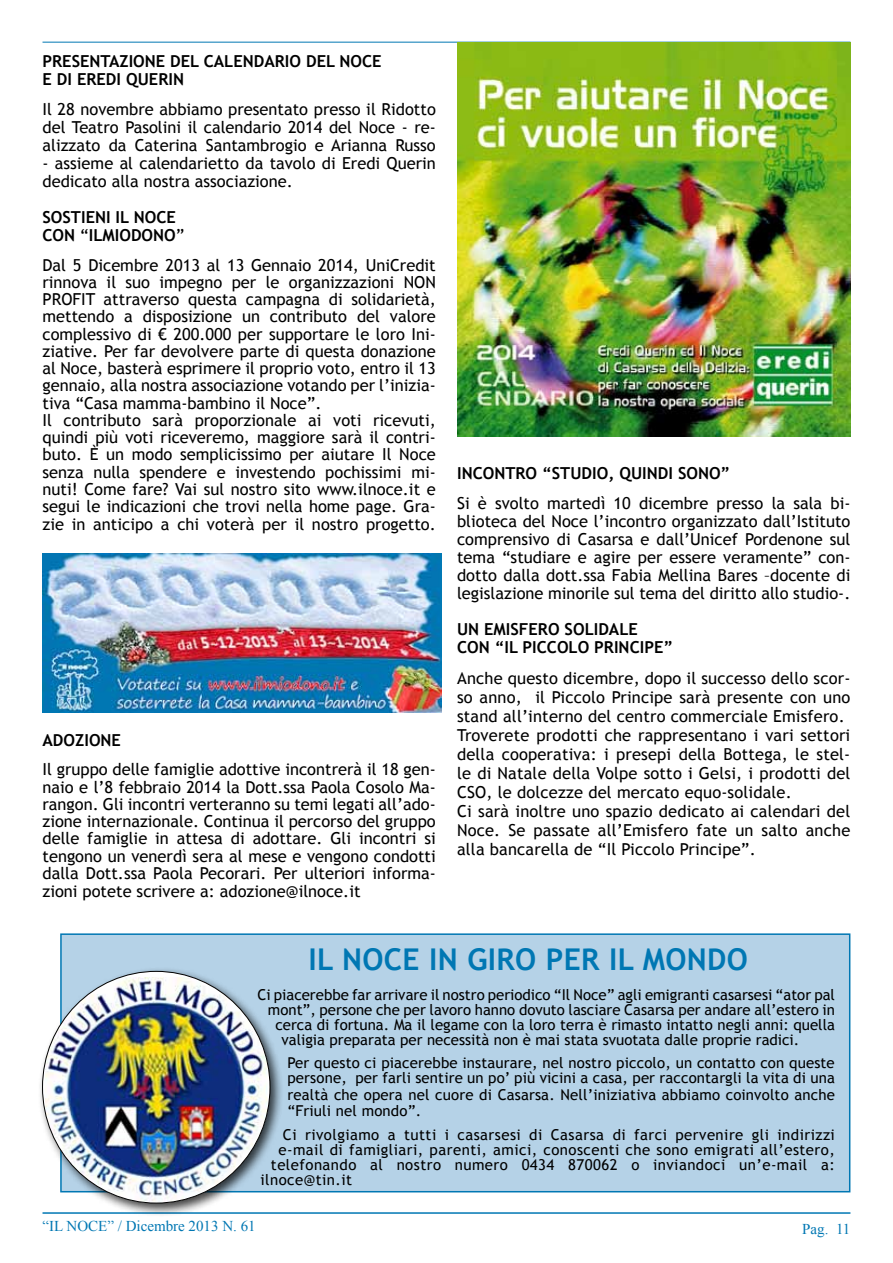
<style>
.page{position:relative;width:893px;height:1263px;background:#fff}
.page>*{position:absolute;margin:0;border:0;box-sizing:border-box;transform-origin:0 0}
.t1{font:700 30px "Trebuchet MS";letter-spacing:.01em;color:#0077b3}
.t2{font:16.5px/17.2px "Trebuchet MS";color:#000}
.t3{font:700 16.5px "Trebuchet MS";color:#000}
.t4{font:15px/15px "Trebuchet MS";letter-spacing:.01em;color:#000}
.t5{font:15px "Trebuchet MS";letter-spacing:.03em;color:#000}
.t6{font:15px "Times New Roman";color:#0077b3}
.s1{font-weight:400}
</style>
<div class="page">
<hr style="left:43px;top:42px;width:807px;height:1px;background:#0077b3">
<hr style="left:43px;top:1212px;width:807px;height:2px;background:#0077b3">
<img style="left:457px;top:43px;width:393px;height:393px">
<img style="left:42px;top:554px;width:399px;height:159px">
<div style="left:61px;top:934px;width:789px;height:258px;background:#b5d2e7"></div>
<div style="left:60px;top:933px;width:790px;height:259px;border:2px solid #0077b3"></div>
<div style="left:37px;top:966px;width:247px;height:251px;background:#000;opacity:.75"></div>
<img style="left:45px;top:977px;width:222px;height:226px">
<p class="t3" style="left:43px;top:51px;width:232px">PRESENTAZION E DEL CALENDARIO</p>
<p class="t3" style="left:306px;top:51px;width:77px">DEL NOCE</p>
<p class="t3" style="left:43px;top:69px;width:125px">E DI EREDI QUERIN</p>
<p class="t2" style="left:43px;top:101px;width:395px;line-height:18px;text-align:justify">Il 28 novembre abbiamo presentato presso il Ridotto del Teatro Pasolini il calendario 2014 del Noce - re&shy;alizzato da Caterina Santambrogio e Arianna Russo</p>
<p class="t2" style="left:43px;top:155px;width:395px;line-height:18px">- assieme al calendarietto da tavolo di Eredi Querin dedicato alla nostra associazione.</p>
<p class="t3" style="left:43px;top:207px;width:18px">SOSTI</p>
<p class="t3" style="left:86px;top:207px;width:92px">ENI IL NOCE</p>
<p class="t3" style="left:43px;top:225px;width:12px">CON</p>
<p class="t3" style="left:80px;top:225px;width:46px"><span class="s1">“</span>ILMIODONO</p>
<p class="t2" style="left:43px;top:221px;width:395px;line-height:29.2px;text-indent:133px">”<br>Dal 5 Dicembre 2013 al 13 Gennaio 2014, UniCredit</p>
<p class="t2" style="left:43px;top:274px;width:395px">rinnova il suo impegno per le organizzazioni NON PROFIT attraverso questa campagna di solidarietà, mettendo a disposizione un contributo del valore complessivo di € 200.000 per supportare le loro Ini&shy;ziative. Per far devolvere parte di questa donazione al Noce, basterà esprimere il proprio voto, entro il 13 gennaio, alla nostra associazione votando per l’inizia&shy;tiva “Casa mamma-bambino il Noce”.<br>Il contributo sarà proporzionale ai voti ricevuti, quindi più voti riceveremo, maggiore sarà il contri&shy;buto. È un modo semplicissimo per aiutare Il Noce senza nulla spendere e investendo pochissimi mi&shy;nuti! Come fare? Vai sul nostro sito www.ilnoce.it e segui le indicazioni che trovi nella home page. Gra&shy;zie in anticipo a chi voterà per il nostro progetto.</p>
<p class="t3" style="left:43px;top:730px;width:80px">ADOZION E</p>
<p class="t2" style="left:43px;top:761px;width:395px;text-align:justify">Il gruppo delle famiglie adottive incontrerà il 18 gen&shy;naio e l’8 febbraio 2014 la Dott.ssa Paola Cosolo Ma&shy;rangon. Gli incontri verteranno su temi legati all’ado&shy;zione internazionale. Continua il percorso del gruppo delle famiglie in attesa di adottare. Gli incontri si tengono un venerdì sera al mese e vengono condotti dalla Dott.ssa Paola Pecorari. Per ulteriori informa&shy;zioni potete scrivere a: adozione@ilnoce.it</p>
<p class="t3" style="left:457px;top:463px;width:17px">INCONTRO</p>
<p class="t3" style="left:542px;top:463px;width:88px">“STU DIO, QUIN</p>
<p class="t3" style="left:658px;top:463px;width:32px">DI SONO</p>
<p class="t3" style="left:721px;top:463px;width:11px">”</p>
<p class="t2" style="left:457px;top:494px;width:395px;line-height:18px;text-align:justify">Si è svolto martedì 10 dicembre presso la sala bi&shy;blioteca del Noce l’incontro organizzato dall’Istituto comprensivo di Casarsa e dall’Unicef Pordenone sul tema “studiare e agire per essere veramente” con&shy;dotto dalla dott.ssa Fabia Mellina Bares –docente di legislazione minorile sul tema del diritto allo studio-.</p>
<p class="t3" style="left:457px;top:619px;width:37px">UN EMIS</p>
<p class="t3" style="left:519px;top:619px;width:120px">FERO SOLIDALE</p>
<p class="t3" style="left:457px;top:637px;width:12px">CON</p>
<p class="t3" style="left:495px;top:637px;width:48px">“IL PICCO</p>
<p class="t3" style="left:569px;top:637px;width:45px">LO PRINCIP</p>
<p class="t3" style="left:654px;top:637px;width:21px">E”</p>
<p class="t2" style="left:457px;top:669px;width:395px;line-height:19px">Anche questo dicembre, dopo il successo dello scor&shy;so anno, il Piccolo Principe sarà presente con uno stand all’interno del centro commerciale Emisfero.<br>Troverete prodotti che rappresentano i vari settori della cooperativa: i presepi della Bottega, le stel&shy;le di Natale della Volpe sotto i Gelsi, i prodotti del CSO, le dolcezze del mercato equo-solidale.<br>Ci sarà inoltre uno spazio dedicato ai calendari del Noce. Se passate all’Emisfero fate un salto anche alla bancarella de “Il Piccolo Principe”.</p>
<h1 class="t1" style="left:308px;top:940px;width:196px">IL NOCE IN GIRO</h1>
<h1 class="t1" style="left:546px;top:940px;width:119px">PER IL MON</h1>
<h1 class="t1" style="left:707px;top:940px;width:38px">DO</h1>
<p class="t4" style="left:257px;top:987px;width:579px">Ci piacerebbe far arrivare il nostro periodico “Il Noce” agli emigranti casarsesi “ator pal</p>
<p class="t4" style="left:268px;top:1002px;width:568px">mont”, persone che per lavoro hanno dovuto lasciare Casarsa per andare all’estero in</p>
<p class="t4" style="left:275px;top:1017px;width:561px">cerca di fortuna. Ma il legame con la loro terra è rimasto intatto negli anni: quella</p>
<p class="t4" style="left:281px;top:1032px;width:519px">valigia preparata per necessità non è mai stata svuotata dalle proprie radici.</p>
<p class="t4" style="left:287px;top:1056px;width:549px">Per questo ci piacerebbe instaurare, nel nostro piccolo, un contatto con queste persone, per farli sentire un po’ più vicini a casa, per raccontargli la vita di una</p>
<p class="t4" style="left:287px;top:1086px;width:549px;line-height:16.5px">realtà che opera nel cuore di Casarsa. Nell’iniziativa abbiamo coinvolto anche “Friuli nel mondo”.</p>
<p class="t5" style="left:283px;top:1126px;width:553px">Ci rivolgiamo a tutti i casarsesi di Casarsa di farci pervenire gli indirizzi</p>
<p class="t5" style="left:278px;top:1141px;width:558px">e-mail di famigliari, parenti, amici, conoscenti che sono emigrati all’estero,</p>
<p class="t5" style="left:271px;top:1156px;width:565px">telefonando al nostro numero 0434 870062 o inviandoci un’e-mail a:</p>
<p class="t5" style="left:260px;top:1171px;width:93px">ilnoce@tin.it</p>
<p class="t6" style="left:43px;top:1216px;width:215px">“IL NOCE” / Dicembre 2013 N. 61</p>
<p class="t6" style="left:802px;top:1218px;width:50px">Pag. 11</p>
</div>
